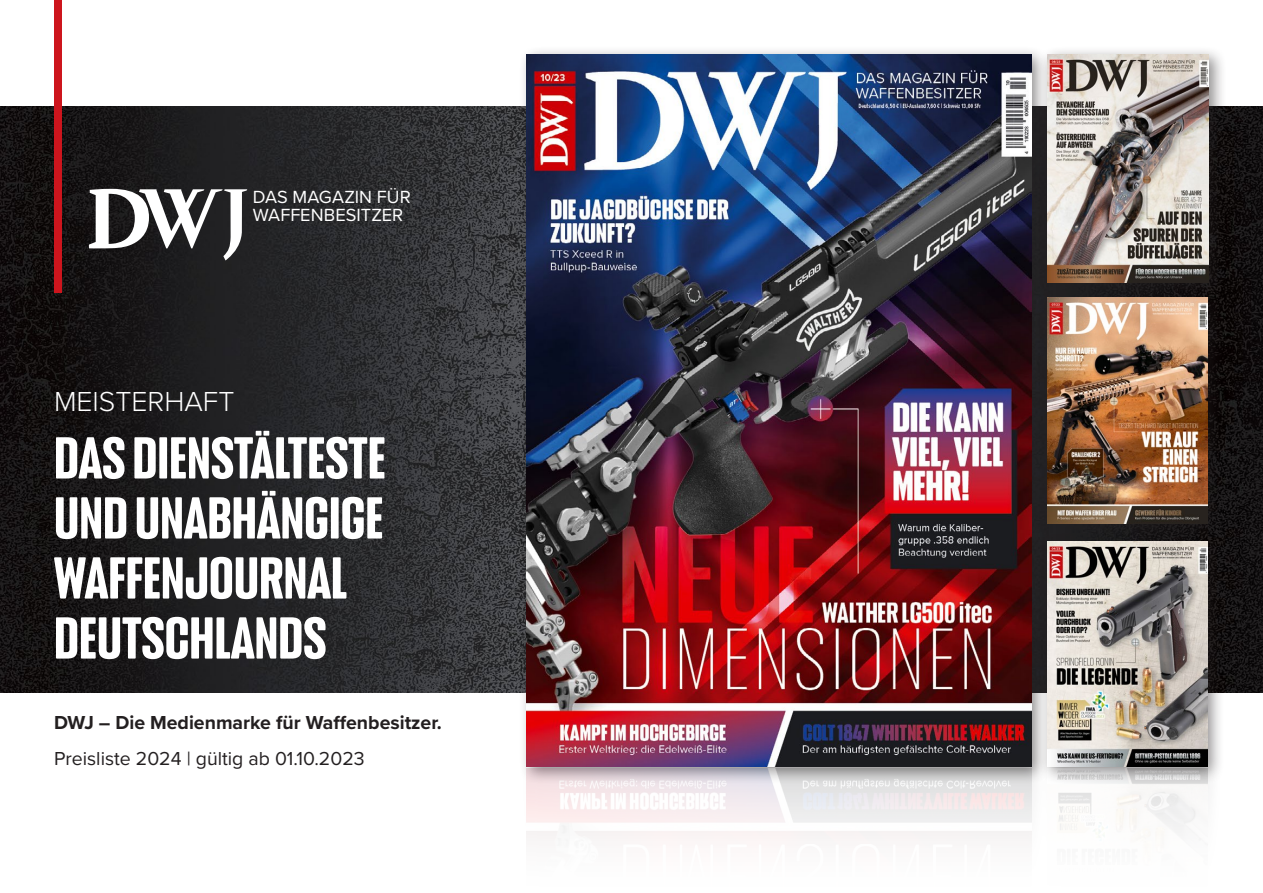
<style>
.page{position:relative;width:1263px;height:893px;background:#fff}
.page>*{position:absolute;margin:0;border:0;box-sizing:border-box;transform-origin:0 0}
.t1{font:700 57px/60px "Anguita Sans";color:#fff}
.t2{font:300 28.5px "Proxima Nova";color:#fff}
.t3{font:700 19.5px "Proxima Nova";color:#231f20}
.t4{font:19.5px "Proxima Nova";color:#231f20}
.t5{font:18.15px/18.1px "Proxima Nova";letter-spacing:.005em;color:#fff}
</style>
<div class="page">
<img style="left:0;top:107px;width:1263px;height:585px">
<svg style="left:89px;top:189px;width:158px;height:71px"></svg>
<div style="left:518px;top:45px;width:531px;height:740px;background:#231f20;opacity:.5"></div>
<img style="left:527px;top:54px;width:504px;height:706px">
<div style="left:1039px;top:532px;width:186px;height:253px;background:#231f20;opacity:.5"></div>
<img style="left:1047px;top:541px;width:160px;height:219px">
<div style="left:1039px;top:289px;width:186px;height:252px;background:#231f20;opacity:.5"></div>
<img style="left:1047px;top:300px;width:160px;height:223px">
<div style="left:1039px;top:45px;width:188px;height:255px;background:#231f20;opacity:.5"></div>
<img style="left:1047px;top:54px;width:162px;height:228px">
<div style="left:518px;top:760px;width:531px;height:133px;background:#231f20;opacity:.5"></div>
<img style="left:527px;top:769px;width:504px;height:124px">
<div style="left:1039px;top:760px;width:186px;height:133px;background:#231f20;opacity:.5"></div>
<img style="left:1047px;top:769px;width:160px;height:124px">
<div style="left:54px;top:0;width:7px;height:292px;background:#cd151d"></div>
<p class="t5" style="left:253px;top:187px;width:159px">DAS MAGAZIN FÜR<br>WAFFENBESITZER</p>
<p class="t2" style="left:54px;top:380px;width:182px">MEISTERHAFT</p>
<p class="t1" style="left:54px;top:428px;width:333px">DAS DIENSTÄLTESTE<br>UND UNABHÄNGIGE<br>WAFFENJOURNAL<br>DEUTSCHLANDS</p>
<p class="t3" style="left:54px;top:708px;width:389px">DWJ – Die Medienmarke für Waffenbesitzer.</p>
<p class="t4" style="left:54px;top:744px;width:312px">Preisliste 2024 | gültig ab 01.10.2023</p>
</div>
